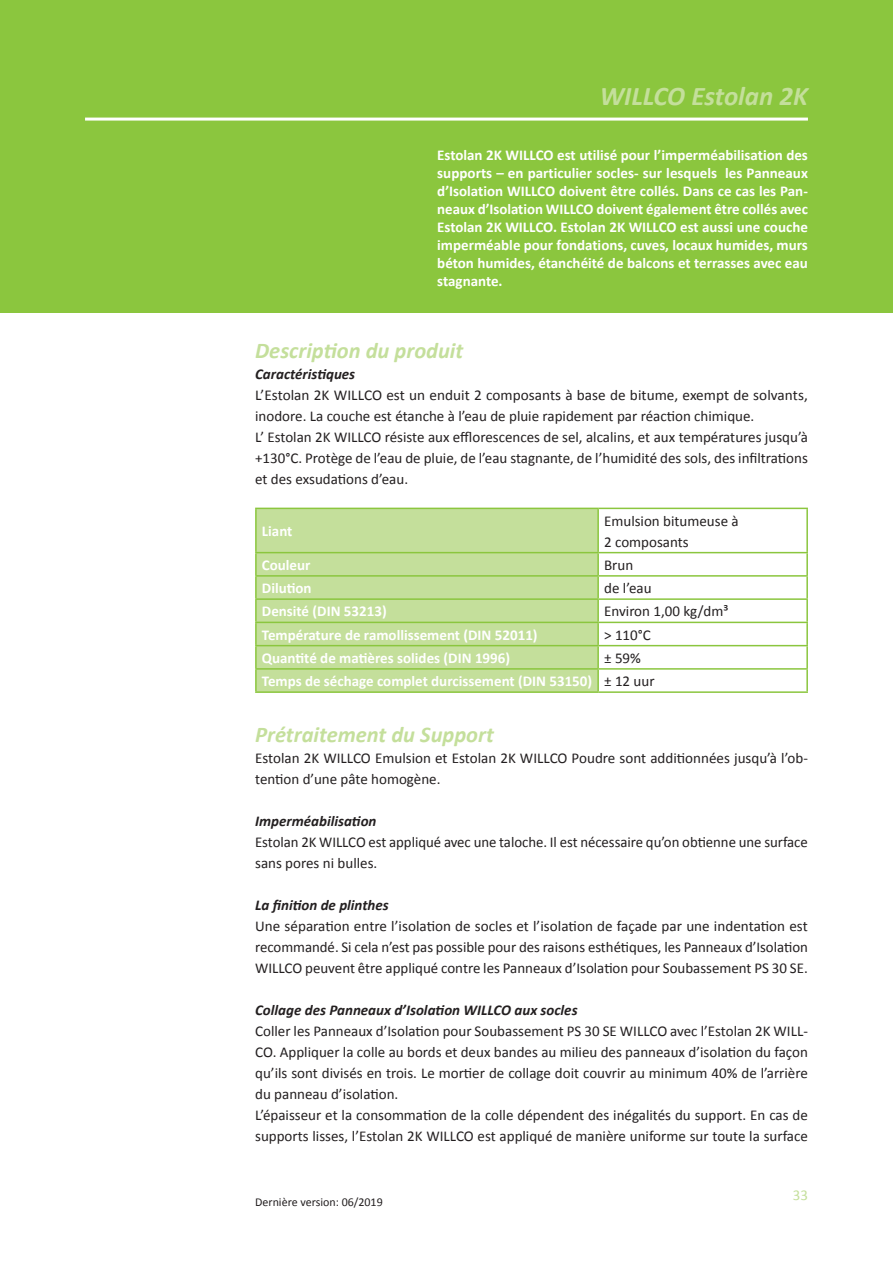
<style>
.page{position:relative;width:893px;height:1263px;background:#fff}
.page>*{position:absolute;margin:0;border:0;box-sizing:border-box;transform-origin:0 0}
.t1{font:italic 700 27px "Calibri";color:#c4df9b}
.t2{font:italic 700 22.5px "Calibri";color:#c4df9b}
.t3{font:15px/21px "Calibri";color:#231f20}
.t4{font:700 15px/18px "Calibri";color:#fff;text-align:justify}
.t5{font:italic 700 15px "Calibri";color:#231f20}
.t6{font:15px "Calibri";color:#c4df9b}
.t7{font:12px "Calibri";color:#231f20}
.s1{font-weight:400;color:#231f20}
</style>
<div class="page">
<div style="left:0;top:0;width:893px;height:313px;background:#8bc63e"></div>
<hr style="left:85px;top:118px;width:723px;height:3px;background:#fff">
<div style="left:257px;top:509px;width:340px;height:182px;background:#c4df9b"></div>
<hr style="left:255px;top:508px;width:343px;height:1px;background:#8bc63e">
<hr style="left:255px;top:509px;width:2px;height:43px;background:#8bc63e">
<hr style="left:598px;top:508px;width:210px;height:1px;background:#8bc63e">
<hr style="left:597px;top:509px;width:2px;height:43px;background:#8bc63e">
<hr style="left:806px;top:509px;width:2px;height:43px;background:#8bc63e">
<hr style="left:255px;top:552px;width:343px;height:1px;background:#8bc63e">
<hr style="left:255px;top:553px;width:2px;height:22px;background:#8bc63e">
<hr style="left:598px;top:552px;width:210px;height:1px;background:#8bc63e">
<hr style="left:597px;top:553px;width:2px;height:22px;background:#8bc63e">
<hr style="left:806px;top:553px;width:2px;height:22px;background:#8bc63e">
<hr style="left:255px;top:575px;width:343px;height:2px;background:#8bc63e">
<hr style="left:255px;top:577px;width:2px;height:21px;background:#8bc63e">
<hr style="left:598px;top:575px;width:210px;height:2px;background:#8bc63e">
<hr style="left:597px;top:577px;width:2px;height:21px;background:#8bc63e">
<hr style="left:806px;top:577px;width:2px;height:21px;background:#8bc63e">
<hr style="left:255px;top:598px;width:343px;height:2px;background:#8bc63e">
<hr style="left:255px;top:600px;width:2px;height:22px;background:#8bc63e">
<hr style="left:598px;top:598px;width:210px;height:2px;background:#8bc63e">
<hr style="left:597px;top:600px;width:2px;height:22px;background:#8bc63e">
<hr style="left:806px;top:600px;width:2px;height:22px;background:#8bc63e">
<hr style="left:255px;top:622px;width:343px;height:1px;background:#8bc63e">
<hr style="left:255px;top:623px;width:2px;height:22px;background:#8bc63e">
<hr style="left:598px;top:622px;width:210px;height:1px;background:#8bc63e">
<hr style="left:597px;top:623px;width:2px;height:22px;background:#8bc63e">
<hr style="left:806px;top:623px;width:2px;height:22px;background:#8bc63e">
<hr style="left:255px;top:645px;width:343px;height:1px;background:#8bc63e">
<hr style="left:255px;top:646px;width:2px;height:22px;background:#8bc63e">
<hr style="left:598px;top:645px;width:210px;height:1px;background:#8bc63e">
<hr style="left:597px;top:646px;width:2px;height:22px;background:#8bc63e">
<hr style="left:806px;top:646px;width:2px;height:22px;background:#8bc63e">
<hr style="left:255px;top:668px;width:343px;height:2px;background:#8bc63e">
<hr style="left:255px;top:670px;width:2px;height:21px;background:#8bc63e">
<hr style="left:598px;top:668px;width:210px;height:2px;background:#8bc63e">
<hr style="left:597px;top:670px;width:2px;height:21px;background:#8bc63e">
<hr style="left:806px;top:670px;width:2px;height:21px;background:#8bc63e">
<hr style="left:255px;top:691px;width:343px;height:2px;background:#8bc63e">
<hr style="left:598px;top:691px;width:210px;height:2px;background:#8bc63e">
<h1 class="t1" style="left:600px;top:79px;width:210px">WILLCO Estolan 2K</h1>
<p class="t4" style="left:437px;top:146px;width:372px">Estolan 2K WILLCO est utilisé pour l’imperméabilisation des supports – en particulier socles- sur lesquels les Panneaux d’Isolation WILLCO doivent être collés. Dans ce cas les Pan&shy;neaux d’Isolation WILLCO doivent également être collés avec Estolan 2K WILLCO. Estolan 2K WILLCO est aussi une couche imperméable pour fondations, cuves, locaux humides, murs béton humides, étanchéité de balcons et terrasses avec eau stagnante.</p>
<h2 class="t2" style="left:255px;top:336px;width:210px">Description du produit</h2>
<p class="t5" style="left:255px;top:365px;width:102px">Caractéristiques</p>
<p class="t3" style="left:255px;top:385px;width:554px">L’Estolan 2K WILLCO est un enduit 2 composants à base de bitume, exempt de solvants, inodore. La couche est étanche à l’eau de pluie rapidement par réaction chimique.<br>L’ Estolan 2K WILLCO résiste aux efflorescences de sel, alcalins, et aux températures jusqu’à +130°C. Protège de l’eau de pluie, de l’eau stagnante, de l’humidité des sols, des infiltrations et des exsudations d’eau.</p>
<p class="t4" style="left:262px;top:522px;width:32px">Liant</p>
<p class="t3" style="left:604px;top:510px;width:136px">Emulsion bitumeuse à<br>2 composants</p>
<p class="t4" style="left:262px;top:556px;width:50px">Couleur</p>
<p class="t3" style="left:604px;top:554px;width:31px">Brun</p>
<p class="t4" style="left:262px;top:579px;width:51px">Dilution</p>
<p class="t3" style="left:604px;top:578px;width:49px">de l’eau</p>
<p class="t4" style="left:262px;top:602px;width:126px">Densité (DIN 53213)</p>
<p class="t3" style="left:604px;top:601px;width:126px">Environ 1,00 kg/dm³</p>
<p class="t4" style="left:262px;top:626px;width:277px">Température de ramollissement (DIN 52011)</p>
<p class="t3" style="left:604px;top:624px;width:48px">&gt; 110°C</p>
<p class="t4" style="left:262px;top:649px;width:250px">Quantité de matières solides (DIN 1996)</p>
<p class="t4" style="left:262px;top:646px;width:394px;line-height:23.2px;text-indent:342px"><span class="s1">± 59%<br></span>Temps de séchage complet durcissement (DIN 53150) <span class="s1">± 12 uur</span></p>
<h2 class="t2" style="left:255px;top:720px;width:240px">Prétraitement du Support</h2>
<p class="t3" style="left:255px;top:748px;width:554px">Estolan 2K WILLCO Emulsion et Estolan 2K WILLCO Poudre sont additionnées jusqu’à l’ob&shy;tention d’une pâte homogène.</p>
<p class="t5" style="left:255px;top:812px;width:123px">Imperméabilisation</p>
<p class="t3" style="left:255px;top:832px;width:554px">Estolan 2K WILLCO est appliqué avec une taloche. Il est nécessaire qu’on obtienne une surface sans pores ni bulles.</p>
<p class="t5" style="left:255px;top:896px;width:135px">La finition de plinthes</p>
<p class="t3" style="left:255px;top:916px;width:554px;text-align:justify">Une séparation entre l’isolation de socles et l’isolation de façade par une indentation est recommandé. Si cela n’est pas possible pour des raisons esthétiques, les Panneaux d’Isolation WILLCO peuvent être appliqué contre les Panneaux d’Isolation pour Soubassement PS 30 SE.</p>
<p class="t5" style="left:255px;top:1001px;width:324px">Collage des Panneaux d’Isolation WILLCO aux socles</p>
<p class="t3" style="left:255px;top:1021px;width:554px">Coller les Panneaux d’Isolation pour Soubassement PS 30 SE WILLCO avec l’Estolan 2K WILL-CO. Appliquer la colle au bords et deux bandes au milieu des panneaux d’isolation du façon qu’ils sont divisés en trois. Le mortier de collage doit couvrir au minimum 40% de l’arrière du panneau d’isolation.<br>L’épaisseur et la consommation de la colle dépendent des inégalités du support. En cas de supports lisses, l’Estolan 2K WILLCO est appliqué de manière uniforme sur toute la surface</p>
<p class="t7" style="left:255px;top:1195px;width:129px">Dernière version: 06/2019</p>
<p class="t6" style="left:793px;top:1185px;width:17px">33</p>
</div>
